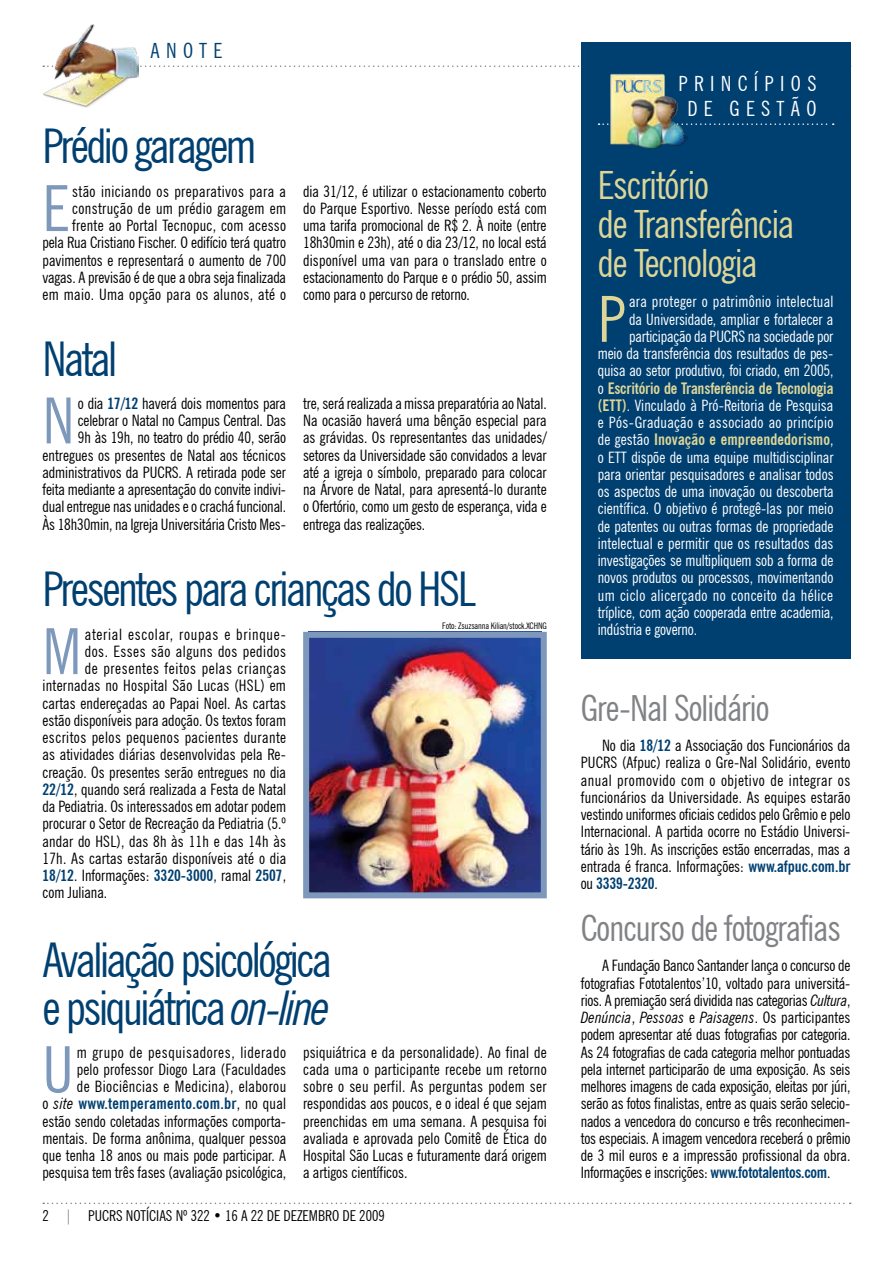
<style>
.page{position:relative;width:893px;height:1263px;background:#fff}
.page>*{position:absolute;margin:0;border:0;box-sizing:border-box;transform-origin:0 0}
.t1{font:condensed 63.45px "News Gothic BT";color:#7d98bb}
.t2{font:condensed 63.45px "News Gothic BT";color:#ded697}
.t3{font:condensed 48px/48px "News Gothic BT";letter-spacing:-.05em;color:#004071}
.t4{font:condensed 39px/39px "News Gothic BT";letter-spacing:-.025em;color:#ded697}
.t5{font:condensed 36px "News Gothic BT";letter-spacing:-.025em;color:#808285}
.t6{font:condensed 21px/25.2px "News Gothic BT";color:#fff;text-align:center}
.t7{font:condensed 21px "News Gothic BT";color:#004071}
.t8{font:condensed 15.75px/17.2px "News Gothic BT";color:#000;text-align:justify}
.t9{font:condensed 15.75px "News Gothic BT";color:#fff}
.t10{font:700 condensed 15.75px "News Gothic BT";letter-spacing:-.01em;color:#ded697}
.t11{font:condensed 15.75px "News Gothic BT";letter-spacing:.02em;color:#fff}
.t12{font:condensed 15.75px "News Gothic BT";letter-spacing:.03em;color:#000}
.t13{font:condensed 15.75px "News Gothic BT";letter-spacing:.025em;color:#fff}
.t14{font:condensed 15.75px "News Gothic BT";letter-spacing:.02em;color:#000}
.t15{font:condensed 15.75px "News Gothic BT";letter-spacing:.05em;color:#000}
.t16{font:condensed 15.75px "News Gothic BT";letter-spacing:.04em;color:#000}
.t17{font:condensed 15px "News Gothic BT";color:#000}
.t18{font:condensed 9px "News Gothic BT";letter-spacing:-.01em;color:#000}
.s1{font-weight:700;color:#004071}
.s2{font-style:italic}
.s3{color:#808285}
.s4{font-weight:400;color:#fff}
.s5{font-weight:700;color:#ded697}
</style>
<div class="page">
<svg style="left:140px;top:65px;width:711px;height:2px"></svg>
<div style="left:581px;top:43px;width:269px;height:616px;background:#004071"></div>
<svg style="left:43px;top:1202px;width:808px;height:2px"></svg>
<img style="left:43px;top:24px;width:96px;height:84px">
<svg style="left:599px;top:123px;width:235px;height:2px"></svg>
<img style="left:610px;top:73px;width:78px;height:75px">
<img style="left:613px;top:79px;width:50px;height:15px">
<img style="left:310px;top:639px;width:230px;height:252px">
<div style="left:303px;top:632px;width:244px;height:266px;border:6px solid #7d98bb"></div>
<h3 class="t7" style="left:43px;top:38px;width:27px">anote</h3>
<h2 class="t3" style="left:43px;top:122px;width:215px">Prédio garagem</h2>
<h1 class="t1" style="left:43px;top:170px;width:28px">E</h1>
<p class="t8" style="left:43px;top:182px;width:245px;text-align:right">stão iniciando os preparativos para a construção de um prédio garagem em frente ao Portal Tecnopuc, com acesso<br>pela Rua Cristiano Fischer. O edifício terá quatro pavimentos e representará o aumento de 700 vagas. A previsão é de que a obra seja finalizada em maio. Uma opção para os alunos, até o</p>
<p class="t8" style="left:303px;top:182px;width:245px">dia 31/12, é utilizar o estacionamento coberto do Parque Esportivo. Nesse período está com uma tarifa promocional de R$ 2. À noite (entre 18h30min e 23h), até o dia 23/12, no local está disponível uma van para o translado entre o estacionamento do Parque e o prédio 50, assim como para o percurso de retorno.</p>
<h2 class="t3" style="left:43px;top:334px;width:76px">Natal</h2>
<h1 class="t1" style="left:43px;top:382px;width:34px">N</h1>
<p class="t8" style="left:43px;top:395px;width:245px;text-align:right">o dia <span class="s1">17/12</span> haverá dois momentos para celebrar o Natal no Campus Central. Das<br>9h às 19h, no teatro do prédio 40, serão entregues os presentes de Natal aos técnicos administrativos da PUCRS. A retirada pode ser feita mediante a apresentação do convite indivi&shy;dual entregue nas unidades e o crachá funcional.<br>Às 18h30min, na Igreja Universitária Cristo Mes-</p>
<p class="t8" style="left:303px;top:394px;width:245px">tre, será realizada a missa preparatória ao Natal.<br>Na ocasião haverá uma bênção especial para as grávidas. Os representantes das unidades/ setores da Universidade são convidados a levar até a igreja o símbolo, preparado para colocar na Árvore de Natal, para apresentá-lo durante o Ofertório, como um gesto de esperança, vida e entrega das realizações.</p>
<h2 class="t3" style="left:43px;top:565px;width:435px">Presentes para crianças do HSL</h2>
<h1 class="t1" style="left:43px;top:613px;width:41px">M</h1>
<p class="t15" style="left:85px;top:624px;width:203px">aterial escolar, roupas e brinque-</p>
<p class="t18" style="left:442px;top:620px;width:106px">Foto: Zsuzsanna Kilian/stock.XCHNG</p>
<p class="t12" style="left:85px;top:642px;width:203px">dos. Esses são alguns dos pedidos</p>
<p class="t16" style="left:85px;top:659px;width:203px">de presentes feitos pelas crianças</p>
<p class="t14" style="left:43px;top:676px;width:245px">internadas no Hospital São Lucas (HSL) em</p>
<p class="t8" style="left:43px;top:694px;width:245px">cartas endereçadas ao Papai Noel. As cartas</p>
<p class="t8" style="left:43px;top:711px;width:245px">estão disponíveis para adoção. Os textos foram</p>
<p class="t12" style="left:43px;top:728px;width:245px">escritos pelos pequenos pacientes durante</p>
<p class="t8" style="left:43px;top:746px;width:245px">as atividades diárias desenvolvidas pela Re-</p>
<p class="t8" style="left:43px;top:763px;width:245px">creação. Os presentes serão entregues no dia</p>
<p class="t8" style="left:43px;top:780px;width:245px"><span class="s1">22/12</span>, quando será realizada a Festa de Natal</p>
<p class="t8" style="left:43px;top:798px;width:245px">da Pediatria. Os interessados em adotar podem</p>
<p class="t8" style="left:43px;top:815px;width:245px">procurar o Setor de Recreação da Pediatria (5.º</p>
<p class="t8" style="left:43px;top:832px;width:245px">andar do HSL), das 8h às 11h e das 14h às</p>
<p class="t8" style="left:43px;top:849px;width:245px">17h. As cartas estarão disponíveis até o dia</p>
<p class="t8" style="left:43px;top:867px;width:245px"><span class="s1">18/12</span>. Informações: <span class="s1">3320-3000</span>, ramal <span class="s1">2507</span>,</p>
<p class="t8" style="left:43px;top:884px;width:66px">com Juliana.</p>
<h2 class="t3" style="left:43px;top:936px;width:291px">Avaliação psicológica e psiquiátrica <span class="s2">on-line</span></h2>
<h1 class="t1" style="left:43px;top:1031px;width:33px">U</h1>
<p class="t8" style="left:43px;top:1043px;width:245px;text-align:right">m grupo de pesquisadores, liderado<br>pelo professor Diogo Lara (Faculdades<br>de Biociências e Medicina), elaborou<br>o <span class="s2">site</span> <span class="s1">www.temperamento.com.br</span>, no qual estão sendo coletadas informações comporta&shy;mentais. De forma anônima, qualquer pessoa que tenha 18 anos ou mais pode participar. A pesquisa tem três fases (avaliação psicológica,</p>
<p class="t8" style="left:303px;top:1043px;width:245px">psiquiátrica e da personalidade). Ao final de cada uma o participante recebe um retorno sobre o seu perfil. As perguntas podem ser respondidas aos poucos, e o ideal é que sejam preenchidas em uma semana. A pesquisa foi avaliada e aprovada pelo Comitê de Ética do Hospital São Lucas e futuramente dará origem a artigos científicos.</p>
<p class="t17" style="left:43px;top:1207px;width:269px">2 <span class="s3">|</span> PUCRS NOTÍCIAS Nº 322 • 16 a 22 de dezembro</p>
<p class="t17" style="left:343px;top:1207px;width:44px">de 2009</p>
<h3 class="t6" style="left:678px;top:71px;width:30px">P rincípios de</h3>
<h3 class="t6" style="left:730px;top:96px;width:30px">G est</h3>
<h3 class="t6" style="left:791px;top:96px;width:25px">ã o</h3>
<h3 class="t4" style="left:598px;top:166px;width:198px">Escritório<br>de Transferência de Tecnologia</h3>
<h1 class="t2" style="left:598px;top:281px;width:30px">P</h1>
<p class="t11" style="left:629px;top:292px;width:206px">ara proteger o patrimônio intelectual</p>
<p class="t9" style="left:629px;top:309px;width:206px">da Universidade, ampliar e fortalecer a</p>
<p class="t9" style="left:629px;top:327px;width:206px">participação da PUCRS na sociedade por</p>
<p class="t9" style="left:598px;top:344px;width:237px">meio da transferência dos resultados de pes-</p>
<p class="t9" style="left:598px;top:361px;width:237px">quisa ao setor produtivo, foi criado, em 2005,</p>
<p class="t10" style="left:598px;top:378px;width:237px"><span class="s4">o</span> Escritório de Transferência de Tecnologia</p>
<p class="t9" style="left:598px;top:396px;width:237px"><span class="s5">(ETT)</span>. Vinculado à Pró-Reitoria de Pesquisa</p>
<p class="t11" style="left:598px;top:413px;width:237px">e Pós-Graduação e associado ao princípio</p>
<p class="t10" style="left:598px;top:430px;width:237px"><span class="s4">de gestão</span> Inovação e empreendedorismo<span class="s4">,</span></p>
<p class="t9" style="left:598px;top:447px;width:237px">o ETT dispõe de uma equipe multidisciplinar</p>
<p class="t9" style="left:598px;top:465px;width:237px">para orientar pesquisadores e analisar todos</p>
<p class="t9" style="left:598px;top:482px;width:237px">os aspectos de uma inovação ou descoberta</p>
<p class="t9" style="left:598px;top:499px;width:237px">científica. O objetivo é protegê-las por meio</p>
<p class="t9" style="left:598px;top:516px;width:237px">de patentes ou outras formas de propriedade</p>
<p class="t9" style="left:598px;top:534px;width:237px">intelectual e permitir que os resultados das</p>
<p class="t9" style="left:598px;top:551px;width:237px">investigações se multipliquem sob a forma de</p>
<p class="t9" style="left:598px;top:568px;width:237px">novos produtos ou processos, movimentando</p>
<p class="t13" style="left:598px;top:585px;width:237px">um ciclo alicerçado no conceito da hélice</p>
<p class="t9" style="left:598px;top:603px;width:237px">tríplice, com ação cooperada entre academia,</p>
<p class="t9" style="left:598px;top:620px;width:101px">indústria e governo.</p>
<h3 class="t5" style="left:581px;top:686px;width:190px">Gre-Nal Solidário</h3>
<p class="t8" style="left:581px;top:737px;width:271px;text-indent:21px">No dia <span class="s1">18/12</span> a Associação dos Funcionários da PUCRS (Afpuc) realiza o Gre-Nal Solidário, evento anual promovido com o objetivo de integrar os funcionários da Universidade. As equipes estarão vestindo uniformes oficiais cedidos pelo Grêmio e pelo Internacional. A partida ocorre no Estádio Universi&shy;tário às 19h. As inscrições estão encerradas, mas a entrada é franca. Informações: <span class="s1">www.afpuc.com.br </span>ou <span class="s1">3339-2320</span>.</p>
<h3 class="t5" style="left:581px;top:907px;width:262px">Concurso de fotografias</h3>
<p class="t8" style="left:581px;top:957px;width:271px;text-indent:21px">A Fundação Banco Santander lança o concurso de fotografias Fototalentos’10, voltado para universitá&shy;rios. A premiação será dividida nas categorias <span class="s2">Cultura</span>, <span class="s2">Denúncia</span>, <span class="s2">Pessoas</span> e <span class="s2">Paisagens</span>. Os participantes podem apresentar até duas fotografias por categoria.<br>As 24 fotografias de cada categoria melhor pontuadas pela internet participarão de uma exposição. As seis melhores imagens de cada exposição, eleitas por júri, serão as fotos finalistas, entre as quais serão selecio&shy;nados a vencedora do concurso e três reconhecimen&shy;tos especiais. A imagem vencedora receberá o prêmio de 3 mil euros e a impressão profissional da obra.<br>Informações e inscrições: <span class="s1">www.fototalentos.com</span>.</p>
</div>
